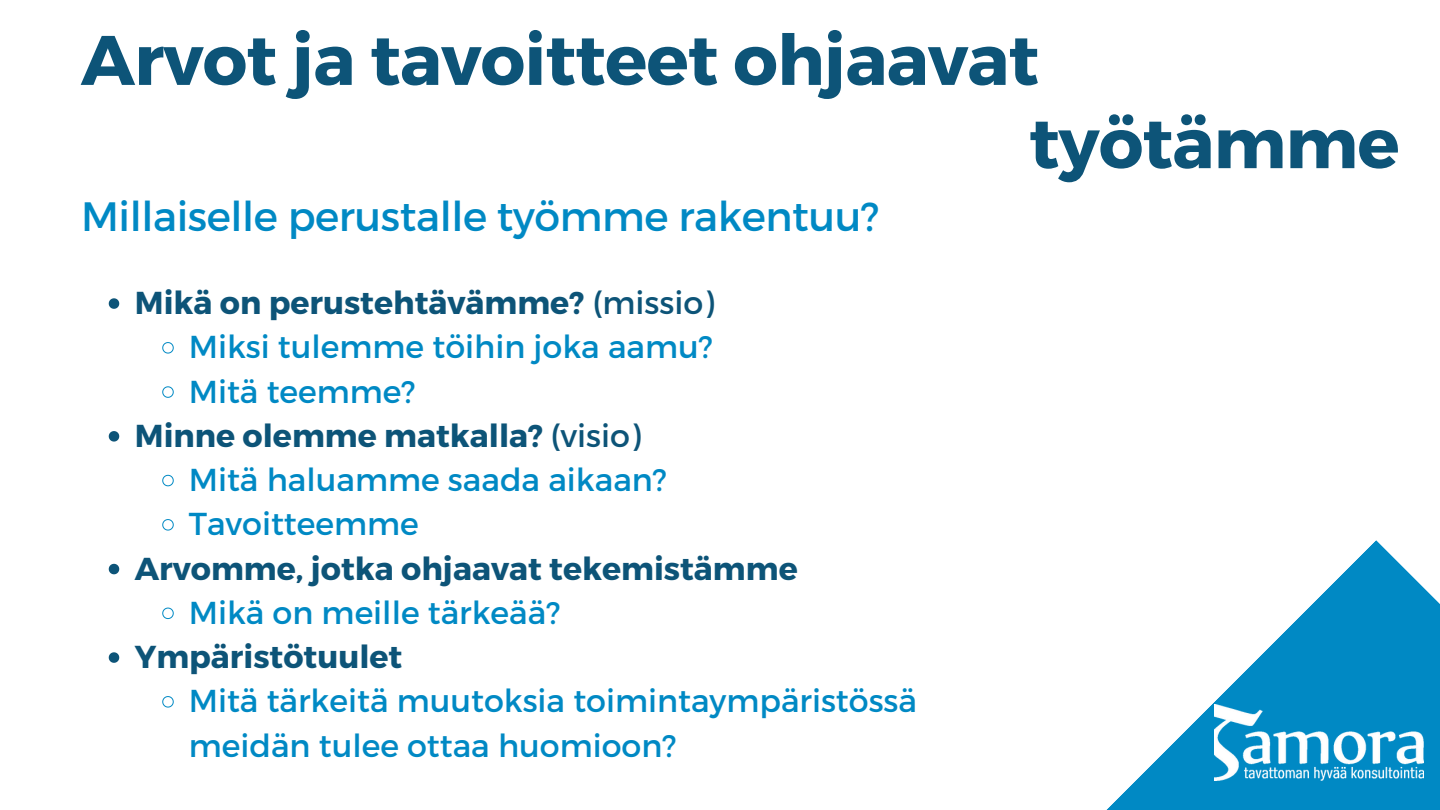
<style>
.page{position:relative;width:1440px;height:810px;background:#fff}
.page>*{position:absolute;margin:0;border:0;box-sizing:border-box;transform-origin:0 0}
.t1{font:700 70px/83.2px "Montserrat";letter-spacing:-.01em;color:#0d5478}
.t2{font:41px "Montserrat";letter-spacing:-.01em;color:#0089c4}
.t3{font:31.7px/44.2px "Montserrat";color:#0089c4}
.t4{font:700 31.7px "Montserrat";color:#0d5478}
.s1{font-weight:400}
</style>
<div class="page">
<svg style="left:1106px;top:540px;width:334px;height:270px"></svg>
<img style="left:1214px;top:704px;width:210px;height:76px">
<svg style="left:109px;top:298px;width:10px;height:11px"></svg>
<svg style="left:162px;top:342px;width:12px;height:12px"></svg>
<svg style="left:162px;top:386px;width:12px;height:12px"></svg>
<svg style="left:109px;top:431px;width:10px;height:11px"></svg>
<svg style="left:162px;top:474px;width:12px;height:13px"></svg>
<svg style="left:162px;top:519px;width:12px;height:12px"></svg>
<svg style="left:109px;top:564px;width:10px;height:10px"></svg>
<svg style="left:162px;top:607px;width:12px;height:12px"></svg>
<svg style="left:109px;top:652px;width:10px;height:11px"></svg>
<svg style="left:162px;top:696px;width:12px;height:12px"></svg>
<h1 class="t1" style="left:1029px;top:15px;width:372px;text-indent:-948px">Arvot ja tavoitteet ohjaavat työtämme</h1>
<p class="t2" style="left:81px;top:190px;width:800px">Millaiselle perustalle työmme rakentuu?</p>
<p class="t4" style="left:135px;top:282px;width:581px">Mikä on perustehtävämme? <span class="s1">(missio)</span></p>
<p class="t3" style="left:189px;top:323px;width:526px">Miksi tulemme töihin joka aamu?</p>
<p class="t3" style="left:189px;top:368px;width:228px">Mitä teemme?</p>
<p class="t4" style="left:135px;top:415px;width:508px">Minne olemme matkalla? <span class="s1">(visio)</span></p>
<p class="t3" style="left:189px;top:456px;width:480px">Mitä haluamme saada aikaan?</p>
<p class="t3" style="left:189px;top:500px;width:232px">Tavoitteemme</p>
<p class="t4" style="left:135px;top:548px;width:664px">Arvomme, jotka ohjaavat tekemistämme</p>
<p class="t3" style="left:189px;top:589px;width:373px">Mikä on meille tärkeää?</p>
<p class="t4" style="left:135px;top:636px;width:269px">Ympäristötuulet</p>
<p class="t3" style="left:189px;top:677px;width:730px">Mitä tärkeitä muutoksia toimintaympäristössä meidän tulee ottaa huomioon?</p>
</div>
